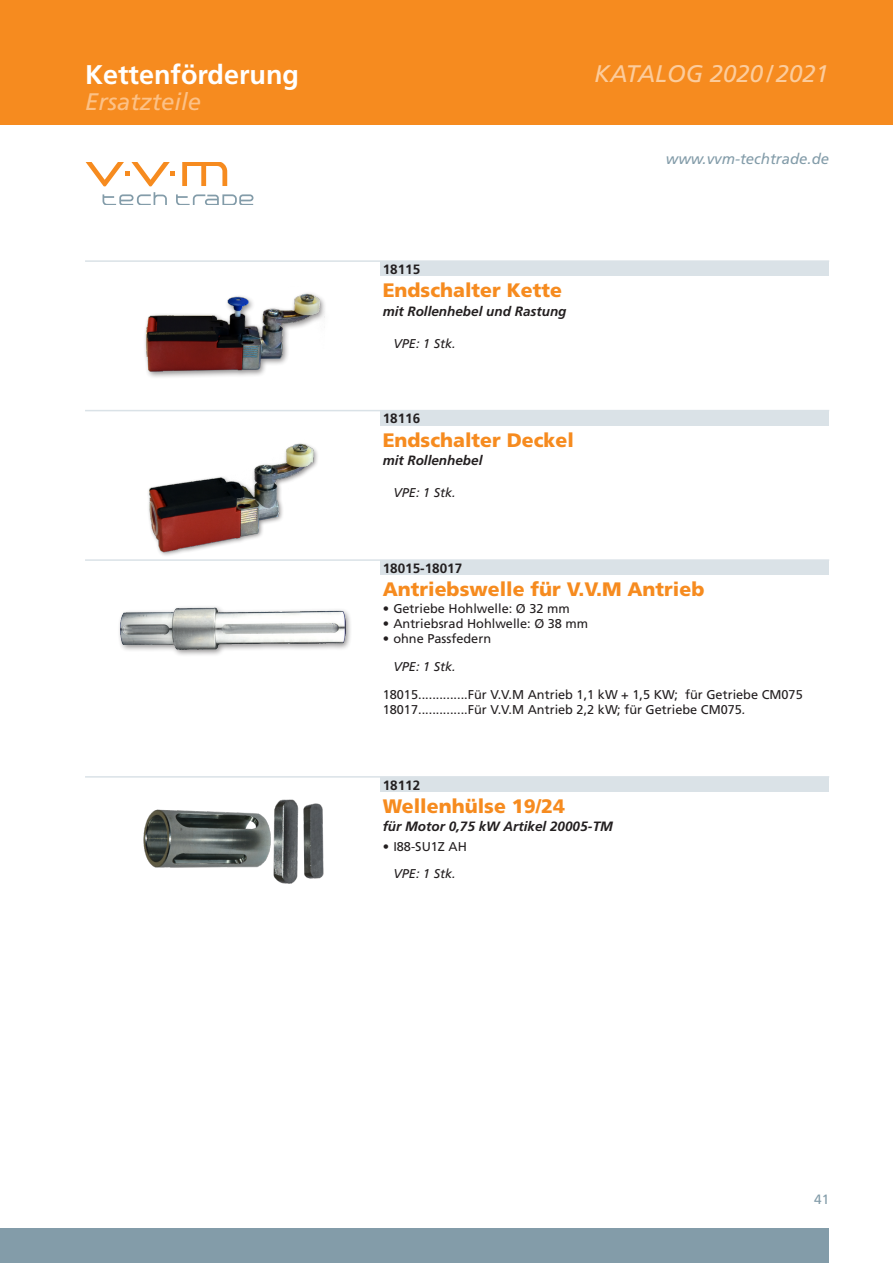
<style>
.page{position:relative;width:893px;height:1263px;background:#fff}
.page>*{position:absolute;margin:0;border:0;box-sizing:border-box;transform-origin:0 0}
.t1{font:700 27px "Frutiger LT Std";color:#fff}
.t2{font:italic 24px "Frutiger LT Std";color:#fccc9c}
.t3{font:italic 24px "Frutiger LT Std";color:#fcc187}
.Produktname{font:900 19.5px "Frutiger LT Std";color:#f68b1f}
.t4{font:italic 15px "Frutiger LT Std";color:#839ca9}
.Produkt-Unterzeile_f{font:italic 700 13.5px "Frutiger LT Std";color:#231f20}
.Artikelnummer{font:700 13.5px "Frutiger LT Std";color:#231f20}
.t5{font:13.5px "Frutiger LT Std";color:#839ca9}
.Art_-Nr__als_einfach{font:12.75px/15px "Frutiger LT Std";color:#231f20}
.VPE{font:italic 12.75px "Frutiger LT Std";color:#231f20}
.s1{font-style:italic}
</style>
<div class="page">
<div style="left:0;top:0;width:893px;height:125px;background:#f68b1f"></div>
<svg style="left:103px;top:192px;width:150px;height:13px"></svg>
<svg style="left:182px;top:162px;width:45px;height:24px"></svg>
<svg style="left:85px;top:162px;width:90px;height:24px"></svg>
<div style="left:0;top:1227px;width:829px;height:36px;background:#839ca9"></div>
<div style="left:381px;top:261px;width:448px;height:15px;background:#dae2e7"></div>
<hr style="left:85px;top:260px;width:744px;height:2px;background:#dae2e7">
<div style="left:381px;top:411px;width:448px;height:14px;background:#dae2e7"></div>
<hr style="left:85px;top:410px;width:744px;height:1px;background:#dae2e7">
<div style="left:381px;top:560px;width:448px;height:15px;background:#dae2e7"></div>
<hr style="left:85px;top:559px;width:744px;height:2px;background:#dae2e7">
<div style="left:381px;top:777px;width:448px;height:15px;background:#dae2e7"></div>
<hr style="left:85px;top:776px;width:744px;height:2px;background:#dae2e7">
<img style="left:145px;top:293px;width:179px;height:84px">
<img style="left:148px;top:443px;width:170px;height:113px">
<div style="left:117px;top:605px;width:236px;height:52px;background:#231f20;opacity:.5"></div>
<img style="left:121px;top:607px;width:225px;height:50px">
<img style="left:143px;top:799px;width:181px;height:85px">
<h1 class="t1" style="left:85px;top:59px;width:216px">Kettenförderung</h1>
<h2 class="t2" style="left:594px;top:59px;width:237px">KATALOG 2020/2021</h2>
<h2 class="t3" style="left:85px;top:87px;width:118px">Ersatzteile</h2>
<p class="Artikelnummer" style="left:383px;top:261px;width:39px">18115</p>
<p class="Produktname" style="left:383px;top:279px;width:181px">Endschalter Kette</p>
<p class="Produkt-Unterzeile_f" style="left:383px;top:303px;width:185px">mit Rollenhebel und Rastung</p>
<p class="VPE" style="left:393px;top:336px;width:64px">VPE: 1 Stk.</p>
<p class="Artikelnummer" style="left:383px;top:411px;width:39px">18116</p>
<p class="Produktname" style="left:383px;top:428px;width:193px">Endschalter Deckel</p>
<p class="Produkt-Unterzeile_f" style="left:383px;top:452px;width:101px">mit Rollenhebel</p>
<p class="VPE" style="left:393px;top:485px;width:64px">VPE: 1 Stk.</p>
<p class="t4" style="left:666px;top:150px;width:165px">www.vvm-techtrade.de</p>
<p class="Artikelnummer" style="left:383px;top:560px;width:81px">18015-18017</p>
<p class="Produktname" style="left:383px;top:577px;width:323px">Antriebswelle für V.V.M Antrieb</p>
<p class="Art_-Nr__als_einfach" style="left:383px;top:601px;width:189px">• Getriebe Hohlwelle: Ø 32 mm</p>
<p class="Art_-Nr__als_einfach" style="left:383px;top:616px;width:207px">• Antriebsrad Hohlwelle: Ø 38 mm</p>
<p class="Art_-Nr__als_einfach" style="left:383px;top:631px;width:110px">• ohne Passfedern</p>
<p class="VPE" style="left:393px;top:659px;width:64px">VPE: 1 Stk.</p>
<p class="Art_-Nr__als_einfach" style="left:383px;top:687px;width:422px">18015..............Für V.V.M Antrieb 1,1 kW + 1,5 KW; für Getriebe CM075<br>18017..............Für V.V.M Antrieb 2,2 kW; für Getriebe CM075<span class="s1">.</span></p>
<p class="Artikelnummer" style="left:383px;top:777px;width:39px">18112</p>
<p class="Produktname" style="left:383px;top:794px;width:184px">Wellenhülse 19/24</p>
<p class="Produkt-Unterzeile_f" style="left:383px;top:819px;width:232px">für Motor 0,75 kW Artikel 20005-TM</p>
<p class="Art_-Nr__als_einfach" style="left:383px;top:839px;width:86px">• I88-SU1Z AH</p>
<p class="VPE" style="left:393px;top:866px;width:64px">VPE: 1 Stk.</p>
<p class="t5" style="left:814px;top:1191px;width:17px">41</p>
</div>
